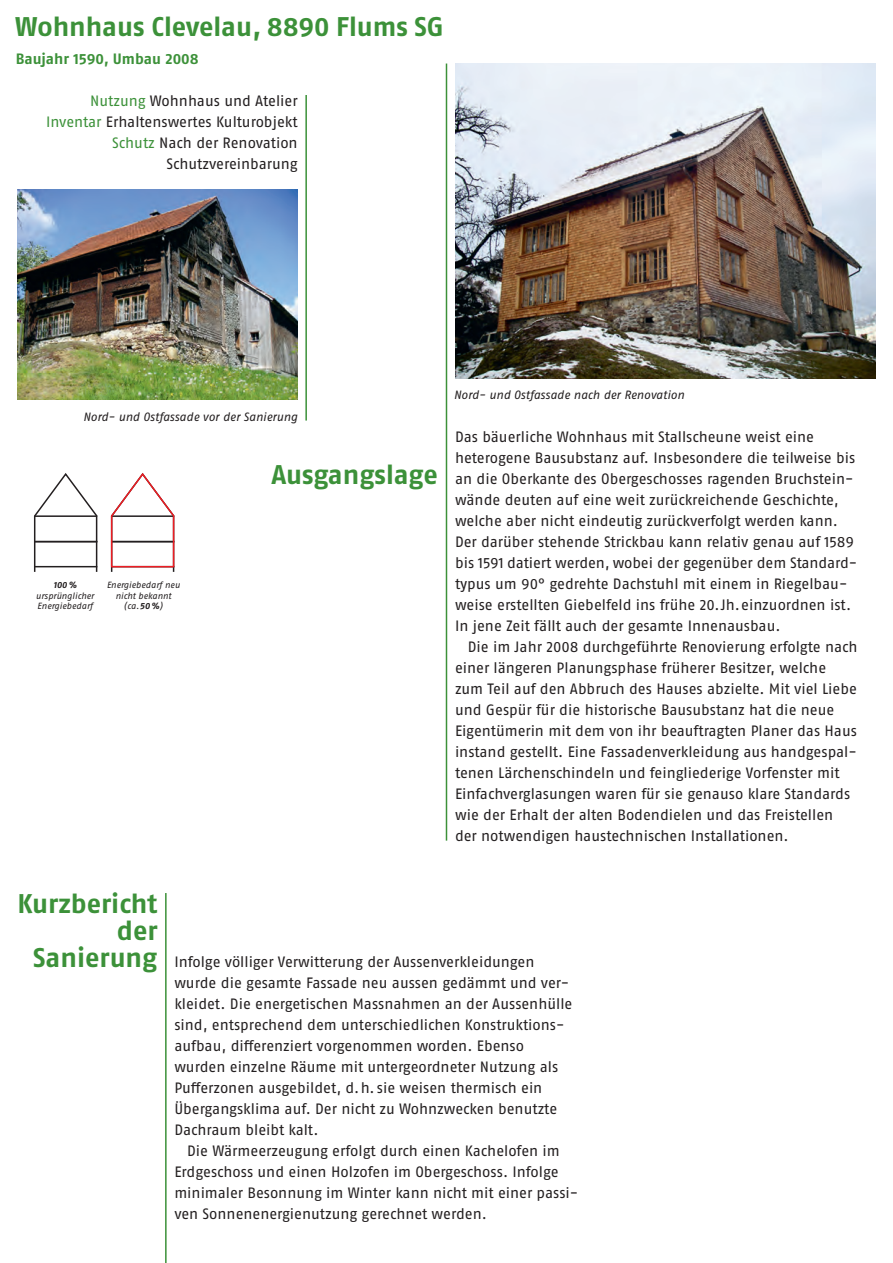
<style>
.page{position:relative;width:893px;height:1263px;background:#fff}
.page>*{position:absolute;margin:0;border:0;box-sizing:border-box;transform-origin:0 0}
.t1{font:700 27px/27px "Fago OT";color:#3c9139;text-align:right}
.t2{font:15px/21px "Fago OT";letter-spacing:-.005em;color:#231f20}
.t3{font:700 15px "Fago OT";color:#3c9139}
.t4{font:italic 12px "Fago OT";letter-spacing:-.005em;color:#231f20}
.t5{font:italic 9px/10.5px "Fago OT";letter-spacing:-.005em;color:#231f20;text-align:center}
.t6{font:italic 700 9px "Fago OT";color:#231f20}
.s1{color:#3c9139}
.s2{font-weight:700}
</style>
<div class="page">
<hr style="left:165px;top:893px;width:2px;height:370px;background:#3c9139">
<hr style="left:446px;top:64px;width:1px;height:777px;background:#3c9139">
<hr style="left:305px;top:95px;width:2px;height:326px;background:#3c9139">
<img style="left:455px;top:64px;width:421px;height:315px">
<img style="left:17px;top:190px;width:281px;height:210px">
<svg style="left:33px;top:473px;width:65px;height:99px"></svg>
<svg style="left:110px;top:473px;width:65px;height:99px"></svg>
<h1 class="t1" style="left:15px;top:13px;width:430px">Wohnhaus Clevelau, 8890 Flums SG</h1>
<p class="t3" style="left:16px;top:49px;width:184px">Baujahr 1590, Umbau 2008</p>
<p class="t2" style="left:46px;top:90px;width:253px;text-align:right"><span class="s1">Nutzung</span> Wohnhaus und Atelier<br><span class="s1">Inventar</span> Erhaltenswertes Kulturobjekt<br><span class="s1">Schutz</span> Nach der Renovation<br>Schutzvereinbarung</p>
<p class="t4" style="left:83px;top:409px;width:216px">Nord- und Ostfassade vor der Sanierung</p>
<p class="t6" style="left:53px;top:580px;width:25px">100 %</p>
<p class="t5" style="left:36px;top:590px;width:60px;text-align:left">ursprünglicher<br>Energiebedarf</p>
<p class="t5" style="left:107px;top:580px;width:75px">Energiebedarf neu nicht bekannt (ca.<span class="s2">50 %</span>)</p>
<h1 class="t1" style="left:271px;top:461px;width:168px">Ausgangslage</h1>
<p class="t4" style="left:454px;top:388px;width:232px">Nord- und Ostfassade nach der Renovation</p>
<p class="t2" style="left:455px;top:426px;width:404px">Das bäuerliche Wohnhaus mit Stallscheune weist eine heterogene Bausubstanz auf. Insbesondere die teilweise bis an die Oberkante des Obergeschosses ragenden Bruchstein&shy;wände deuten auf eine weit zurückreichende Geschichte, welche aber nicht eindeutig zurückverfolgt werden kann.<br>Der darüber stehende Strickbau kann relativ genau auf 1589 bis 1591 datiert werden, wobei der gegenüber dem Standard&shy;typus um 90° gedrehte Dachstuhl mit einem in Riegelbau&shy;weise erstellten Giebelfeld ins frühe 20.Jh.einzuordnen ist.<br>In jene Zeit fällt auch der gesamte Innenausbau.</p>
<p class="t2" style="left:455px;top:636px;width:404px;text-indent:13px">Die im Jahr 2008 durchgeführte Renovierung erfolgte nach einer längeren Planungsphase früherer Besitzer, welche zum Teil auf den Abbruch des Hauses abzielte. Mit viel Liebe und Gespür für die historische Bausubstanz hat die neue Eigentümerin mit dem von ihr beauftragten Planer das Haus instand gestellt. Eine Fassadenverkleidung aus handgespal&shy;tenen Lärchenschindeln und feingliederige Vorfenster mit Einfachverglasungen waren für sie genauso klare Standards wie der Erhalt der alten Bodendielen und das Freistellen der notwendigen haustechnischen Installationen.</p>
<h1 class="t1" style="left:17px;top:890px;width:142px">Kurzbericht der<br>Sanierung</h1>
<p class="t2" style="left:174px;top:951px;width:400px">Infolge völliger Verwitterung der Aussenverkleidungen wurde die gesamte Fassade neu aussen gedämmt und ver&shy;kleidet. Die energetischen Massnahmen an der Aussenhülle sind, entsprechend dem unterschiedlichen Konstruktions&shy;aufbau, differenziert vorgenommen worden. Ebenso wurden einzelne Räume mit untergeordneter Nutzung als Pufferzonen ausgebildet, d.h.sie weisen thermisch ein Übergangsklima auf. Der nicht zu Wohnzwecken benutzte Dachraum bleibt kalt.</p>
<p class="t2" style="left:174px;top:1140px;width:405px;text-indent:13px">Die Wärmeerzeugung erfolgt durch einen Kachelofen im Erdgeschoss und einen Holzofen im Obergeschoss. Infolge minimaler Besonnung im Winter kann nicht mit einer passi&shy;ven Sonnenenergienutzung gerechnet werden.</p>
</div>
